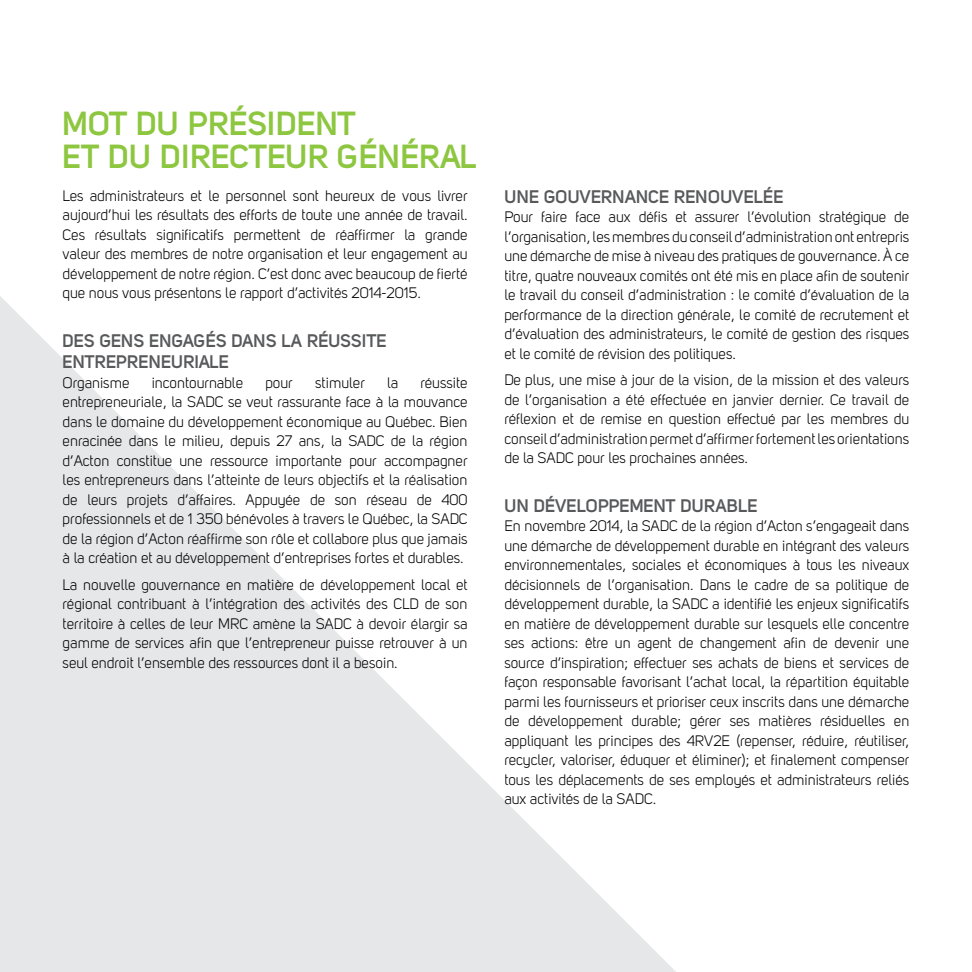
<style>
.page{position:relative;width:972px;height:972px;background:#fff}
.page>*{position:absolute;margin:0;border:0;box-sizing:border-box;transform-origin:0 0}
.t1{font:700 33px/33px "Uni Sans Semi";color:#8dc63f}
.t2{font:700 18px/21.6px "Uni Sans Semi";color:#58595b}
.t3{font:15px/19.5px "Uni Sans Book";color:#000;text-align:justify}
</style>
<div class="page">
<svg style="left:0;top:296px;width:676px;height:676px;fill:#ecedee"></svg>
<h1 class="t1" style="left:63px;top:106px;width:416px">MOT DU PRÉSIDENT<br>ET DU DIRECTEUR GÉNÉRAL</h1>
<p class="t3" style="left:63px;top:186px;width:407px">Les administrateurs et le personnel sont heureux de vous livrer aujourd’hui les résultats des efforts de toute une année de travail.<br>Ces résultats significatifs permettent de réaffirmer la grande valeur des membres de notre organisation et leur engagement au développement de notre région. C’est donc avec beaucoup de fierté que nous vous présentons le rapport d’activités 2014-2015.</p>
<p class="t2" style="left:63px;top:329px;width:326px">DES GENS ENGAGÉS DANS LA RÉUSSITE<br>ENTREPRENEURIALE</p>
<p class="t3" style="left:63px;top:373px;width:68px">Organisme</p>
<p class="t3" style="left:152px;top:373px;width:93px">incontournable</p>
<p class="t3" style="left:265px;top:373px;width:29px">pour</p>
<p class="t3" style="left:315px;top:373px;width:51px">stimuler</p>
<p class="t3" style="left:387px;top:373px;width:13px">la</p>
<p class="t3" style="left:63px;top:373px;width:407px;text-indent:358px">réussite entrepreneuriale, la SADC se veut rassurante face à la mouvance dans le domaine du développement économique au Québec. Bien enracinée dans le milieu, depuis 27 ans, la SADC de la région d’Acton constitue une ressource importante pour accompagner les entrepreneurs dans l’atteinte de leurs objectifs et la réalisation de leurs projets d’affaires. Appuyée de son réseau de 400 professionnels et de 1 350 bénévoles à travers le Québec, la SADC de la région d’Acton réaffirme son rôle et collabore plus que jamais à la création et au développement d’entreprises fortes et durables.</p>
<p class="t3" style="left:63px;top:575px;width:407px">La nouvelle gouvernance en matière de développement local et régional contribuant à l’intégration des activités des CLD de son territoire à celles de leur MRC amène la SADC à devoir élargir sa gamme de services afin que l’entrepreneur puisse retrouver à un seul endroit l’ensemble des ressources dont il a besoin.</p>
<p class="t2" style="left:504px;top:185px;width:281px">UNE GOUVERNANCE RENOUVELÉE</p>
<p class="t3" style="left:504px;top:207px;width:407px">Pour faire face aux défis et assurer l’évolution stratégique de l’organisation, les membres du conseil d’administration ont entrepris une démarche de mise à niveau des pratiques de gouvernance. À ce titre, quatre nouveaux comités ont été mis en place afin de soutenir le travail du conseil d’administration : le comité d’évaluation de la performance de la direction générale, le comité de recrutement et d’évaluation des administrateurs, le comité de gestion des risques et le comité de révision des politiques.</p>
<p class="t3" style="left:504px;top:370px;width:406px">De plus, une mise à jour de la vision, de la mission et des valeurs de l’organisation a été effectuée en janvier dernier. Ce travail de réflexion et de remise en question effectué par les membres du conseil d’administration permet d’affirmer fortement les orientations de la SADC pour les prochaines années.</p>
<p class="t2" style="left:504px;top:494px;width:255px">UN DÉVELOPPEMENT DURABLE</p>
<p class="t3" style="left:504px;top:516px;width:407px">En novembre 2014, la SADC de la région d’Acton s’engageait dans une démarche de développement durable en intégrant des valeurs environnementales, sociales et économiques à tous les niveaux décisionnels de l’organisation. Dans le cadre de sa politique de développement durable, la SADC a identifié les enjeux significatifs en matière de développement durable sur lesquels elle concentre ses actions: être un agent de changement afin de devenir une source d’inspiration; effectuer ses achats de biens et services de façon responsable favorisant l’achat local, la répartition équitable parmi les fournisseurs et prioriser ceux inscrits dans une démarche de développement durable; gérer ses matières résiduelles en appliquant les principes des 4RV2E (repenser, réduire, réutiliser, recycler, valoriser, éduquer et éliminer); et finalement compenser tous les déplacements de ses employés et administrateurs reliés aux activités de la SADC.</p>
</div>
